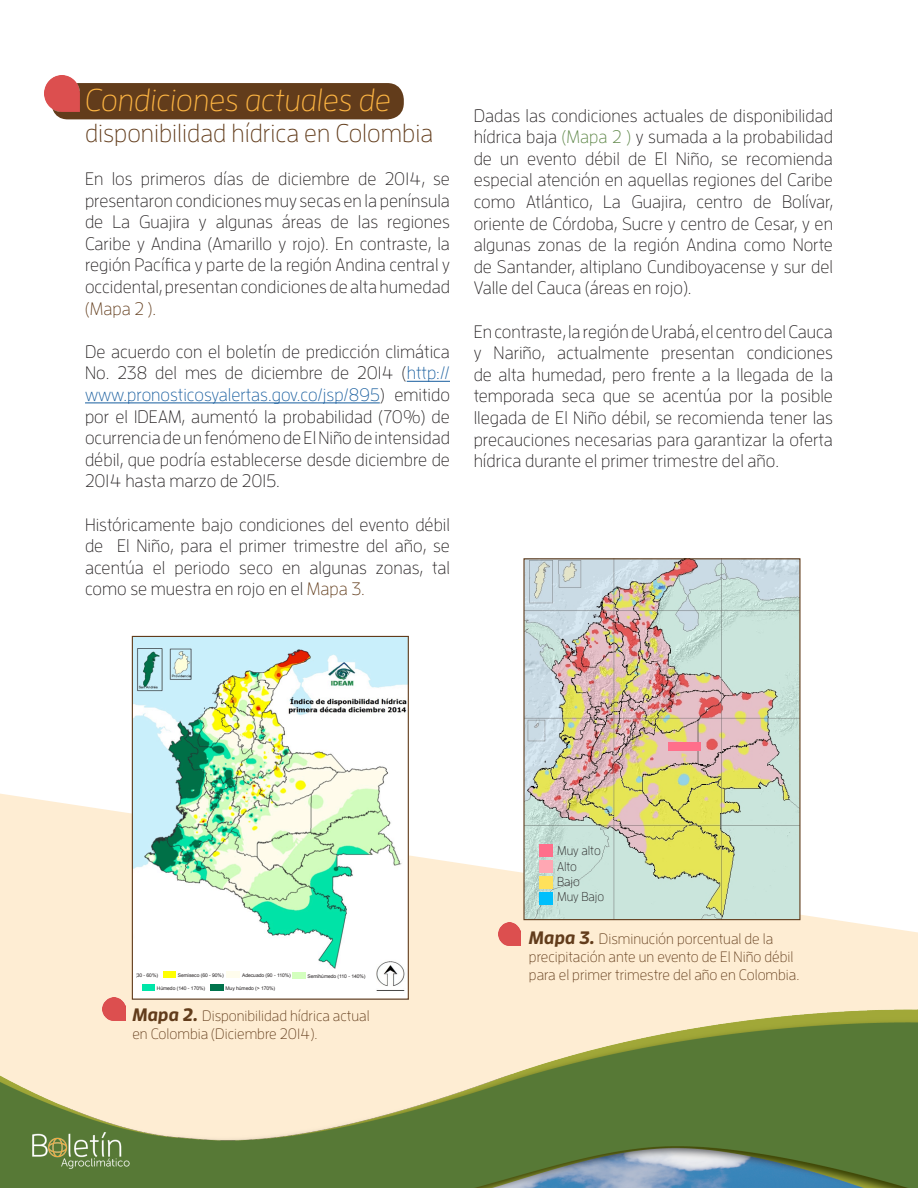
<style>
.page{position:relative;width:918px;height:1188px;background:#fff}
.page>*{position:absolute;margin:0;border:0;box-sizing:border-box;transform-origin:0 0}
.t1{font:italic 300 31.5px "Enzo OT";color:#fcb442}
.t2{font:300 25.5px "Enzo OT";color:#623c1b}
.t3{font:300 18px/21.6px "Enzo OT";color:#231f20;text-align:justify}
.FIGURAS{font:300 15px/18px "Enzo OT";color:#623c1b}
.t4{font:300 12.75px "Enzo OT";color:#231f20}
.t5{font:4.95px "Arial";letter-spacing:-.01em;color:#231f20}
.s1{color:#623c1b}
.s2{color:#175d9e}
.s3{color:#598342}
.s4{font-weight:700;font-style:italic;font-size:18px}
</style>
<div class="page">
<img style="left:0;top:75px;width:918px;height:1113px">
<img style="left:30px;top:1119px;width:118px;height:53px">
<p class="t1" style="left:85px;top:82px;width:308px">Condiciones actuales de</p>
<p class="t2" style="left:85px;top:118px;width:350px">disponibilidad hídrica en Colombia</p>
<p class="t3" style="left:85px;top:167px;width:367px">En los primeros días de diciembre de 2014, se presentaron condiciones muy secas en la península de La Guajira y algunas áreas de las regiones Caribe y Andina (Amarillo y rojo). En contraste, la región Pacífica y parte de la región Andina central y occidental, presentan condiciones de alta humedad <span class="s1">(Mapa 2 ).</span></p>
<p class="t3" style="left:85px;top:340px;width:367px">De acuerdo con el boletín de predicción climática No. 238 del mes de diciembre de 2014 (<span class="s2">http:// www.pronosticosyalertas.gov.co/jsp/895</span>) emitido por el IDEAM, aumentó la probabilidad (70%) de ocurrencia de un fenómeno de El Niño de intensidad débil, que podría establecerse desde diciembre de 2014 hasta marzo de 2015.</p>
<p class="t3" style="left:85px;top:513px;width:366px">Históricamente bajo condiciones del evento débil de El Niño, para el primer trimestre del año, se acentúa el periodo seco en algunas zonas, tal como se muestra en rojo en el <span class="s1">Mapa 3.</span></p>
<p class="t3" style="left:474px;top:104px;width:361px">Dadas las condiciones actuales de disponibilidad hídrica baja <span class="s3">(Mapa 2 )</span> y sumada a la probabilidad de un evento débil de El Niño, se recomienda especial atención en aquellas regiones del Caribe como Atlántico, La Guajira, centro de Bolívar, oriente de Córdoba, Sucre y centro de Cesar, y en algunas zonas de la región Andina como Norte de Santander, altiplano Cundiboyacense y sur del Valle del Cauca (áreas en rojo).</p>
<p class="t3" style="left:474px;top:320px;width:361px">En contraste, la región de Urabá, el centro del Cauca y Nariño, actualmente presentan condiciones de alta humedad, pero frente a la llegada de la temporada seca que se acentúa por la posible llegada de El Niño débil, se recomienda tener las precauciones necesarias para garantizar la oferta hídrica durante el primer trimestre del año.</p>
<p class="t5" style="left:123px;top:972px;width:37px">Seco (30 - 60%)</p>
<p class="t5" style="left:178px;top:972px;width:47px">Semiseco (60 - 90%)</p>
<p class="t5" style="left:157px;top:985px;width:50px">Húmedo (140 - 170%)</p>
<p class="t5" style="left:226px;top:985px;width:51px">Muy húmedo (&gt; 170%)</p>
<p class="t5" style="left:242px;top:972px;width:50px">Adecuado (90 - 110%)</p>
<p class="t5" style="left:307px;top:973px;width:60px">Semihúmedo (110 - 140%)</p>
<p class="FIGURAS" style="left:132px;top:1006px;width:239px"><span class="s4">Mapa 2.</span> Disponibilidad hídrica actual en Colombia (Diciembre 2014).</p>
<p class="t4" style="left:557px;top:843px;width:45px">Muy alto</p>
<p class="t4" style="left:557px;top:859px;width:22px">Alto</p>
<p class="t4" style="left:557px;top:874px;width:24px">Bajo</p>
<p class="t4" style="left:557px;top:889px;width:49px">Muy Bajo</p>
<p class="FIGURAS" style="left:529px;top:930px;width:272px"><span class="s4">Mapa 3.</span> Disminución porcentual de la precipitación ante un evento de El Niño débil para el primer trimestre del año en Colombia.</p>
</div>
